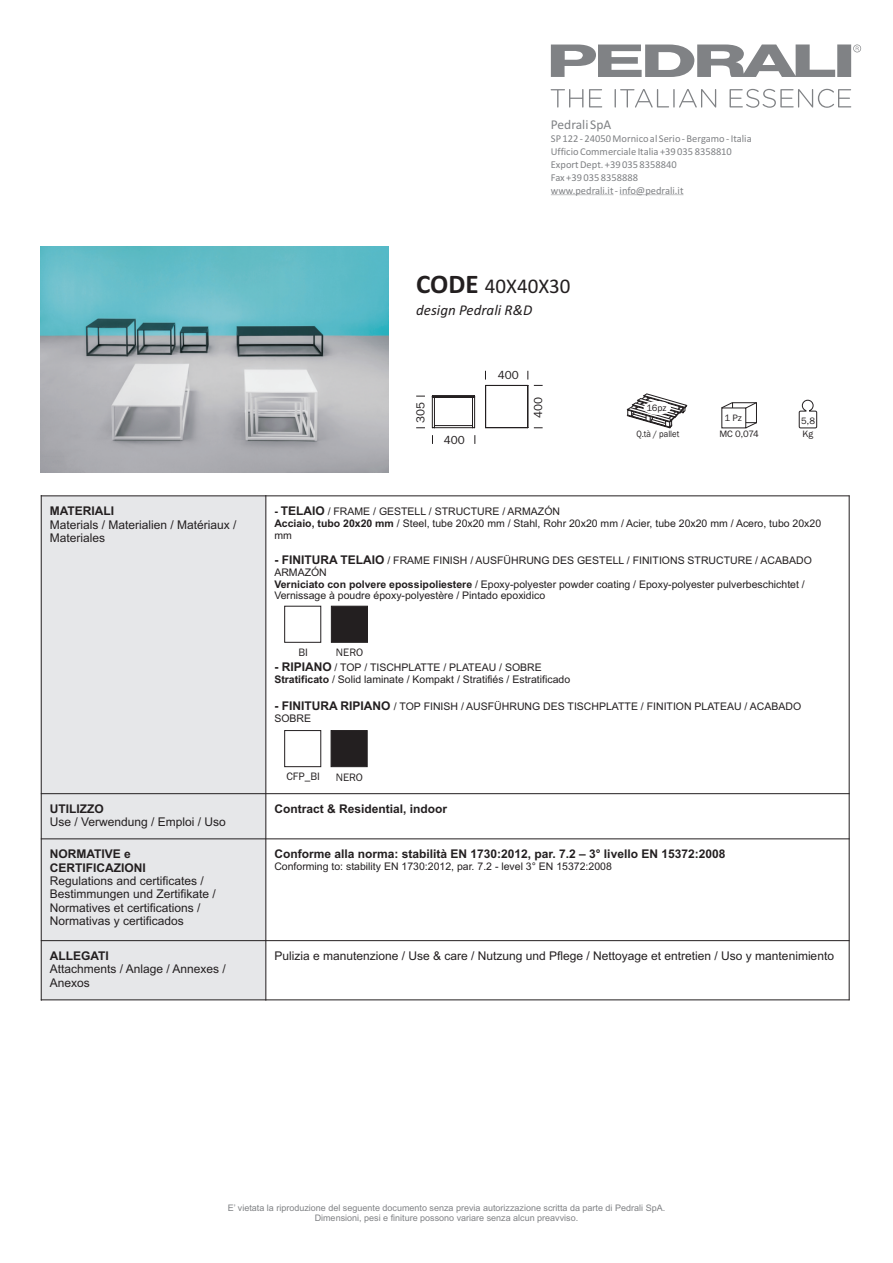
<style>
.page{position:relative;width:893px;height:1263px;background:#fff}
.page>*{position:absolute;margin:0;border:0;box-sizing:border-box;transform-origin:0 0}
.t1{font:21px "Calibri";color:#231f20}
.t2{font:italic 15px "Calibri";color:#231f20}
.t3{font:13.5px "Calibri";color:#808285}
.t4{font:12px/13.4px "Arial";color:#231f20}
.t5{font:700 12px "Arial";color:#231f20}
.t6{font:12px "Franklin Gothic";color:#231f20}
.t7{font:11.1px "Franklin Gothic";color:#231f20}
.t8{font:10.5px/11.9px "Arial";color:#231f20}
.t9{font:10.5px/12.8px "Calibri";color:#808285}
.t10{font:9.6px "Franklin Gothic";color:#231f20}
.t11{font:9.45px "Franklin Gothic";color:#231f20;scale:.9 1}
.t12{font:9.45px "Franklin Gothic";color:#231f20}
.t13{font:9px/10.1px "Arial";color:#808285;text-align:center}
.s1{font-weight:700;font-size:27px}
.s2{font-weight:700}
.s3{font-weight:700;font-size:12px}
</style>
<div class="page">
<div style="left:41px;top:496px;width:225px;height:298px;background:#e6e7e9"></div>
<div style="left:41px;top:794px;width:225px;height:45px;background:#e6e7e9"></div>
<div style="left:41px;top:839px;width:225px;height:102px;background:#e6e7e9"></div>
<div style="left:41px;top:941px;width:225px;height:59px;background:#e6e7e9"></div>
<hr style="left:41px;top:495px;width:1px;height:505px;background:#231f20">
<hr style="left:265px;top:495px;width:1px;height:505px;background:#231f20">
<hr style="left:849px;top:495px;width:1px;height:505px;background:#231f20">
<hr style="left:41px;top:999px;width:809px;height:1px;background:#231f20">
<hr style="left:41px;top:940px;width:809px;height:1px;background:#231f20">
<hr style="left:41px;top:838px;width:809px;height:1px;background:#231f20">
<hr style="left:41px;top:793px;width:809px;height:1px;background:#231f20">
<hr style="left:41px;top:495px;width:809px;height:1px;background:#231f20">
<svg style="left:331px;top:606px;width:37px;height:37px"></svg>
<svg style="left:284px;top:606px;width:37px;height:37px"></svg>
<svg style="left:331px;top:730px;width:36px;height:37px"></svg>
<svg style="left:284px;top:730px;width:37px;height:37px"></svg>
<svg style="left:799px;top:400px;width:18px;height:28px"></svg>
<svg style="left:721px;top:402px;width:36px;height:26px"></svg>
<svg style="left:627px;top:393px;width:60px;height:35px"></svg>
<div style="left:644px;top:401px;width:27px;height:14px;background:#fff;border-radius:50%"></div>
<hr style="left:434px;top:427px;width:38px;height:1px;background:#231f20">
<hr style="left:434px;top:425px;width:38px;height:1px;background:#231f20">
<hr style="left:433px;top:396px;width:41px;height:1px;background:#231f20">
<svg style="left:470px;top:396px;width:5px;height:32px"></svg>
<hr style="left:434px;top:397px;width:38px;height:1px;background:#231f20">
<svg style="left:432px;top:396px;width:5px;height:32px"></svg>
<svg style="left:485px;top:371px;width:58px;height:58px"></svg>
<img style="left:41px;top:246px;width:348px;height:226px">
<hr style="left:551px;top:195px;width:62px;height:1px;background:#808285">
<hr style="left:620px;top:195px;width:63px;height:1px;background:#808285">
<svg style="left:551px;top:44px;width:310px;height:64px"></svg>
<p class="t3" style="left:551px;top:119px;width:62px">Pedrali SpA</p>
<p class="t9" style="left:551px;top:133px;width:202px">SP 122 - 24050 Mornico al Serio - Bergamo - Italia Ufficio Commerciale Italia +39 035 8358810<br>Export Dept. +39 035 8358840<br>Fax +39 035 8358888<br>www.pedrali.it - info@pedrali.it</p>
<p class="t1" style="left:416px;top:277px;width:156px"><span class="s1">CODE</span> 40X40X30</p>
<p class="t2" style="left:416px;top:303px;width:118px">design Pedrali R&amp;D</p>
<p class="t6" style="left:416px;top:423px;width:23px;rotate:-90deg">305</p>
<p class="t6" style="left:444px;top:435px;width:23px">400</p>
<p class="t6" style="left:498px;top:371px;width:23px">400</p>
<p class="t6" style="left:534px;top:418px;width:23px;rotate:-90deg">400</p>
<p class="t12" style="left:647px;top:404px;width:22px">16pz</p>
<p class="t11" style="left:636px;top:431px;width:49px">Q.tà / pallet</p>
<p class="t10" style="left:724px;top:415px;width:19px">1 Pz</p>
<p class="t10" style="left:801px;top:417px;width:15px">5,8</p>
<p class="t10" style="left:719px;top:431px;width:41px">MC 0,074</p>
<p class="t10" style="left:802px;top:430px;width:12px">Kg</p>
<p class="t4" style="left:50px;top:505px;width:188px"><span class="s2">MATERIALI<br></span>Materials / Materialien / Matériaux /<br>Materiales</p>
<p class="t8" style="left:274px;top:507px;width:548px"><span class="s2">-</span> <span class="s3">TELAIO</span> / FRAME / GESTELL / STRUCTURE / ARMAZÓN<br><span class="s2">Acciaio, tubo 20x20 mm</span> / Steel, tube 20x20 mm / Stahl, Rohr 20x20 mm / Acier, tube 20x20 mm / Acero, tubo 20x20 mm</p>
<p class="t8" style="left:274px;top:555px;width:539px"><span class="s3">- FINITURA TELAIO</span> / FRAME FINISH / AUSFÜHRUNG DES GESTELL / FINITIONS STRUCTURE / ACABADO ARMAZÓN<br><span class="s2">Verniciato con polvere epossipoliestere</span> / Epoxy-polyester powder coating / Epoxy-polyester pulverbeschichtet / Vernissage à poudre époxy-polyestère / Pintado epoxidico</p>
<p class="t7" style="left:298px;top:648px;width:11px">BI</p>
<p class="t7" style="left:336px;top:649px;width:29px">NERO</p>
<p class="t8" style="left:274px;top:662px;width:297px"><span class="s3">- RIPIANO</span> / TOP / TISCHPLATTE / PLATEAU / SOBRE<br><span class="s2">Stratificato</span> / Solid laminate / Kompakt / Stratifiés / Estratificado</p>
<p class="t8" style="left:274px;top:701px;width:528px"><span class="s3">- FINITURA RIPIANO</span> / TOP FINISH / AUSFÜHRUNG DES TISCHPLATTE / FINITION PLATEAU / ACABADO<br>SOBRE</p>
<p class="t7" style="left:286px;top:772px;width:35px">CFP_BI</p>
<p class="t7" style="left:336px;top:773px;width:29px">NERO</p>
<p class="t4" style="left:50px;top:803px;width:178px"><span class="s2">UTILIZZO<br></span>Use / Verwendung / Emploi / Uso</p>
<p class="t5" style="left:274px;top:804px;width:174px">Contract &amp; Residential, indoor</p>
<p class="t4" style="left:50px;top:848px;width:168px"><span class="s2">NORMATIVE e<br>CERTIFICAZIONI<br></span>Regulations and certificates /<br>Bestimmungen und Zertifikate /<br>Normatives et certifications /<br>Normativas y certificados</p>
<p class="t5" style="left:274px;top:849px;width:453px">Conforme alla norma: stabilità EN 1730:2012, par. 7.2 – 3° livello EN 15372:2008</p>
<p class="t8" style="left:274px;top:862px;width:339px">Conforming to: stability EN 1730:2012, par. 7.2 - level 3° EN 15372:2008</p>
<p class="t4" style="left:50px;top:950px;width:178px"><span class="s2">ALLEGATI<br></span>Attachments / Anlage / Annexes /<br>Anexos</p>
<p class="t4" style="left:274px;top:950px;width:561px">Pulizia e manutenzione / Use &amp; care / Nutzung und Pflege / Nettoyage et entretien / Uso y mantenimiento</p>
<p class="t13" style="left:228px;top:1203px;width:439px">E’ vietata la riproduzione del seguente documento senza previa autorizzazione scritta da parte di Pedrali SpA.<br>Dimensioni, pesi e finiture possono variare senza alcun preavviso.</p>
</div>
